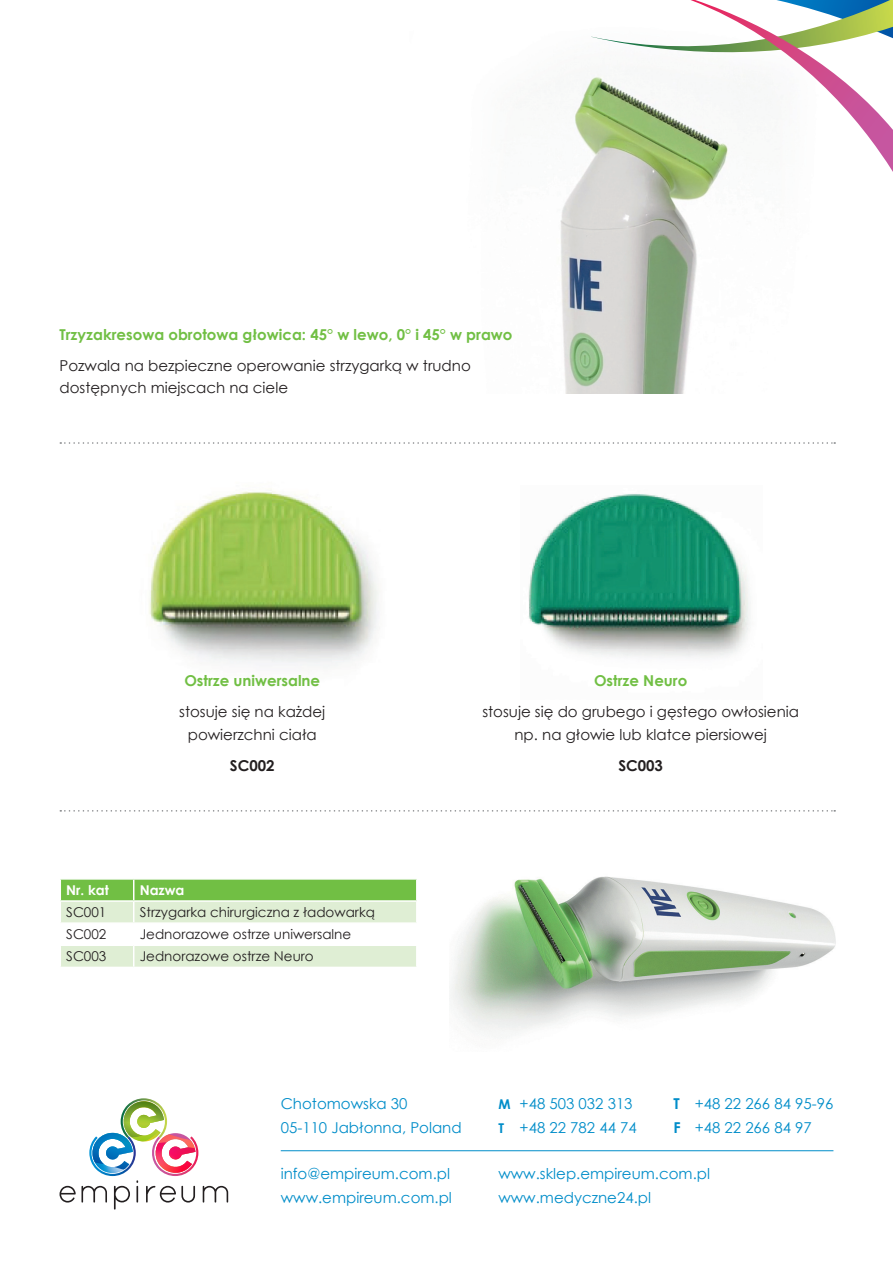
<style>
.page{position:relative;width:893px;height:1263px;background:#fff}
.page>*{position:absolute;margin:0;border:0;box-sizing:border-box;transform-origin:0 0}
.t1{font:15px/22.5px "Century Gothic";color:#231f20;text-align:center}
.t2{font:15px "Century Gothic";color:#008dc9}
.t3{font:700 15px "Century Gothic";color:#71bf44}
.t4{font:700 15px "Century Gothic";color:#231f20}
.t5{font:13.5px "Century Gothic";color:#231f20}
.t6{font:700 13.5px "Century Gothic";color:#fff}
.s1{font-weight:400}
.s2{font-weight:700;font-size:13.5px}
.s3{font-weight:700}
</style>
<div class="page">
<img style="left:560px;top:80px;width:160px;height:313px">
<img style="left:149px;top:491px;width:230px;height:176px">
<img style="left:528px;top:494px;width:222px;height:163px">
<svg style="left:60px;top:1098px;width:168px;height:111px"></svg>
<hr style="left:281px;top:1150px;width:552px;height:1px;background:#008dc9">
<svg style="left:591px;top:0;width:302px;height:172px"></svg>
<svg style="left:60px;top:879px;width:357px;height:88px"></svg>
<hr style="left:416px;top:946px;width:2px;height:21px;background:#fff">
<svg style="left:60px;top:442px;width:775px;height:2px"></svg>
<svg style="left:60px;top:810px;width:775px;height:2px"></svg>
<img style="left:450px;top:876px;width:386px;height:162px">
<p class="t3" style="left:60px;top:323px;width:454px">Trzyzakresowa obrotowa głowica: 45<span class="s1">°</span> w lewo, 0<span class="s1">°</span> i 45<span class="s1">°</span> w prawo</p>
<p class="t1" style="left:60px;top:354px;width:413px;text-align:left">Pozwala na bezpieczne operowanie strzygarką w trudno dostępnych miejscach na ciele</p>
<p class="t3" style="left:184px;top:669px;width:137px">Ostrze uniwersalne</p>
<p class="t1" style="left:179px;top:700px;width:148px">stosuje się na każdej powierzchni ciała</p>
<p class="t4" style="left:230px;top:754px;width:46px">SC002</p>
<p class="t6" style="left:66px;top:880px;width:44px">Nr. kat</p>
<p class="t6" style="left:140px;top:880px;width:46px">Nazwa</p>
<p class="t5" style="left:66px;top:903px;width:42px">SC001</p>
<p class="t5" style="left:140px;top:903px;width:237px">Strzygarka chirurgiczna z ładowarką</p>
<p class="t5" style="left:66px;top:925px;width:42px">SC002</p>
<p class="t5" style="left:140px;top:925px;width:213px">Jednorazowe ostrze uniwersalne</p>
<p class="t5" style="left:66px;top:947px;width:42px">SC003</p>
<p class="t5" style="left:140px;top:947px;width:176px">Jednorazowe ostrze Neuro</p>
<p class="t3" style="left:594px;top:669px;width:95px">Ostrze Neuro</p>
<p class="t1" style="left:482px;top:700px;width:318px">stosuje się do grubego i gęstego owłosienia np. na głowie lub klatce piersiowej</p>
<p class="t4" style="left:618px;top:754px;width:46px">SC003</p>
<p class="t2" style="left:281px;top:1093px;width:128px">Chotomowska 30</p>
<p class="t2" style="left:281px;top:1117px;width:182px">05-110 Jabłonna, Poland</p>
<p class="t2" style="left:281px;top:1163px;width:171px">info@empireum.com.pl</p>
<p class="t2" style="left:281px;top:1187px;width:173px">www.empireum.com.pl</p>
<p class="t2" style="left:498px;top:1093px;width:136px"><span class="s2">M</span> +48 503 032 313</p>
<p class="t2" style="left:498px;top:1117px;width:140px"><span class="s2">T</span> +48 22 782 44 74</p>
<p class="t2" style="left:673px;top:1093px;width:161px"><span class="s3">T</span> +48 22 266 84 95-96</p>
<p class="t2" style="left:673px;top:1117px;width:140px"><span class="s3">F</span> +48 22 266 84 97</p>
<p class="t2" style="left:498px;top:1163px;width:213px">www.sklep.empireum.com.pl</p>
<p class="t2" style="left:498px;top:1187px;width:154px">www.medyczne24.pl</p>
</div>
